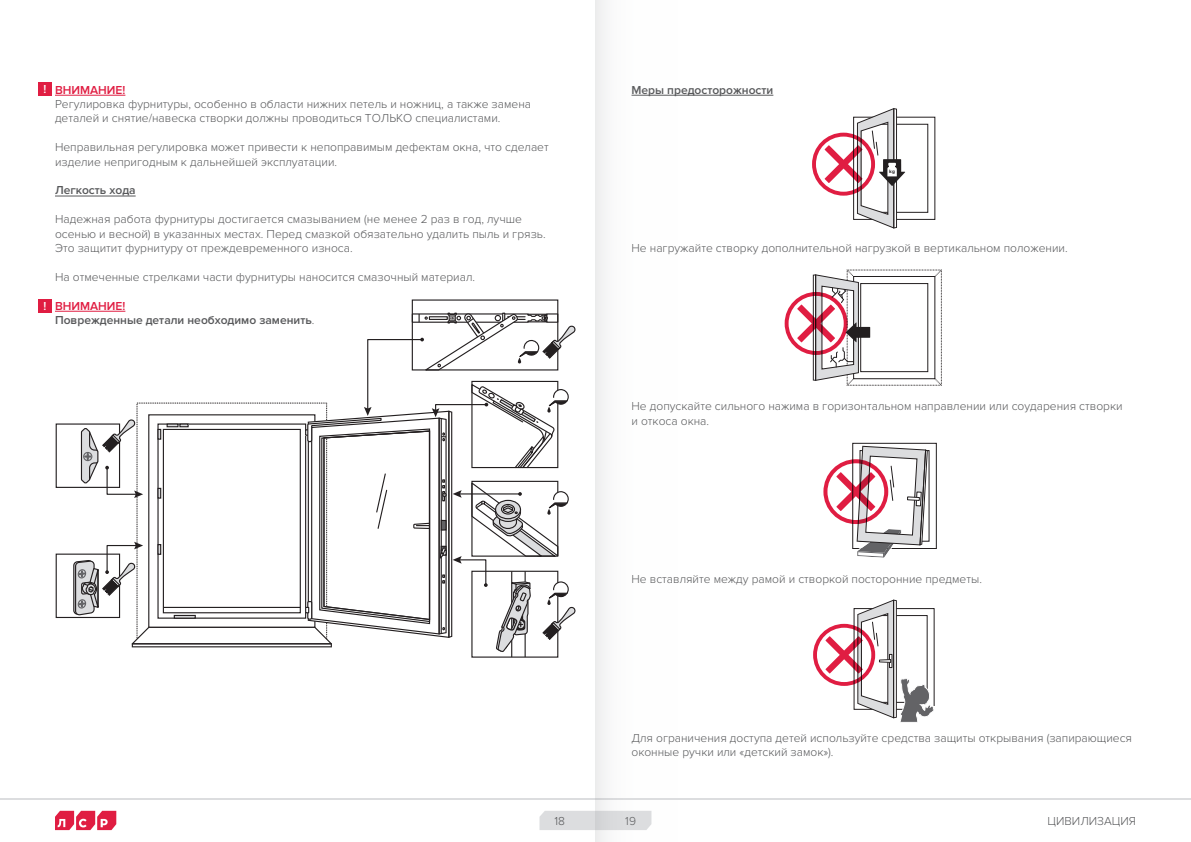
<style>
.page{position:relative;width:1191px;height:842px;background:#fff}
.page>*{position:absolute;margin:0;border:0;box-sizing:border-box;transform-origin:0 0}
.main_txt{font:300 12px/14.4px "Proxima Nova";color:#57585a}
.main_txt-2{font:600 12px/14.4px "Proxima Nova";color:#57585a}
.t1{font:600 12px "Proxima Nova";color:#fff}
.t2{font:700 5px "Proxima Nova";color:#231f20}
.s1{font-weight:600;color:#e01d42}
.s2{color:#e01d42}
.s3{font-weight:300}
</style>
<div class="page">
<svg style="left:539px;top:811px;width:56px;height:19px"></svg>
<hr style="left:0;top:799px;width:1191px;height:1px;background:#dcdddf">
<svg style="left:55px;top:811px;width:61px;height:19px"></svg>
<hr style="left:631px;top:95px;width:142px;height:1px;background:#57585a">
<div style="left:860px;top:124px;width:68px;height:89px;border:1px solid #231f20"></div>
<svg style="left:812px;top:108px;width:93px;height:120px"></svg>
<svg style="left:784px;top:269px;width:158px;height:117px"></svg>
<div style="left:852px;top:443px;width:84px;height:106px;border:1px solid #231f20"></div>
<svg style="left:823px;top:446px;width:104px;height:112px"></svg>
<svg style="left:813px;top:600px;width:122px;height:122px"></svg>
<hr style="left:55px;top:95px;width:70px;height:1px;background:#e01d42">
<hr style="left:55px;top:196px;width:81px;height:1px;background:#57585a">
<hr style="left:524px;top:634px;width:2px;height:23px;background:#231f20">
<hr style="left:511px;top:571px;width:1px;height:86px;background:#231f20">
<div style="left:56px;top:554px;width:64px;height:64px;border:1px solid #231f20"></div>
<div style="left:56px;top:423px;width:64px;height:65px;border:1px solid #231f20"></div>
<svg style="left:73px;top:312px;width:503px;height:341px"></svg>
<div style="left:38px;top:83px;width:14px;height:13px;background:#e01d42"></div>
<div style="left:38px;top:299px;width:14px;height:13px;background:#e01d42"></div>
<div style="left:595px;top:0;width:126px;height:842px;background:linear-gradient(to right,#f7f7f7,#fff)"></div>
<p class="t1" style="left:44px;top:83px;width:4px">!</p>
<p class="t1" style="left:44px;top:299px;width:4px">!</p>
<p class="main_txt" style="left:55px;top:83px;width:477px"><span class="s1">ВНИМАНИЕ!<br></span>Регулировка фурнитуры, особенно в области нижних петель и ножниц, а также замена деталей и снятие/навеска створки должны проводиться ТОЛЬКО специалистами.</p>
<p class="main_txt" style="left:55px;top:140px;width:495px">Неправильная регулировка может привести к непоправимым дефектам окна, что сделает изделие непригодным к дальнейшей эксплуатации.</p>
<p class="main_txt-2" style="left:55px;top:183px;width:82px">Легкость хода</p>
<p class="main_txt" style="left:55px;top:212px;width:492px">Надежная работа фурнитуры достигается смазыванием (не менее 2 раз в год, лучше осенью и весной) в указанных местах. Перед смазкой обязательно удалить пыль и грязь.<br>Это защитит фурнитуру от преждевременного износа.</p>
<p class="main_txt" style="left:55px;top:270px;width:421px">На отмеченные стрелками части фурнитуры наносится смазочный материал.</p>
<p class="main_txt-2" style="left:55px;top:299px;width:261px"><span class="s2">ВНИМАНИЕ!<br></span>Поврежденные детали необходимо заменить<span class="s3">.</span></p>
<p class="main_txt-2" style="left:631px;top:83px;width:143px">Меры предосторожности</p>
<p class="t2" style="left:889px;top:168px;width:7px">kg</p>
<p class="main_txt" style="left:631px;top:241px;width:438px">Не нагружайте створку дополнительной нагрузкой в вертикальном положении.</p>
<p class="main_txt" style="left:631px;top:399px;width:492px">Не допускайте сильного нажима в горизонтальном направлении или соударения створки и откоса окна.</p>
<p class="main_txt" style="left:631px;top:572px;width:352px">Не вставляйте между рамой и створкой посторонние предметы.</p>
<p class="main_txt" style="left:631px;top:731px;width:502px">Для ограничения доступа детей используйте средства защиты открывания (запирающиеся оконные ручки или «детский замок»).</p>
<p class="main_txt" style="left:554px;top:814px;width:12px">18</p>
<p class="main_txt" style="left:625px;top:814px;width:12px">19</p>
<p class="main_txt" style="left:1047px;top:813px;width:90px">ЦИВИЛИЗАЦИЯ</p>
</div>
